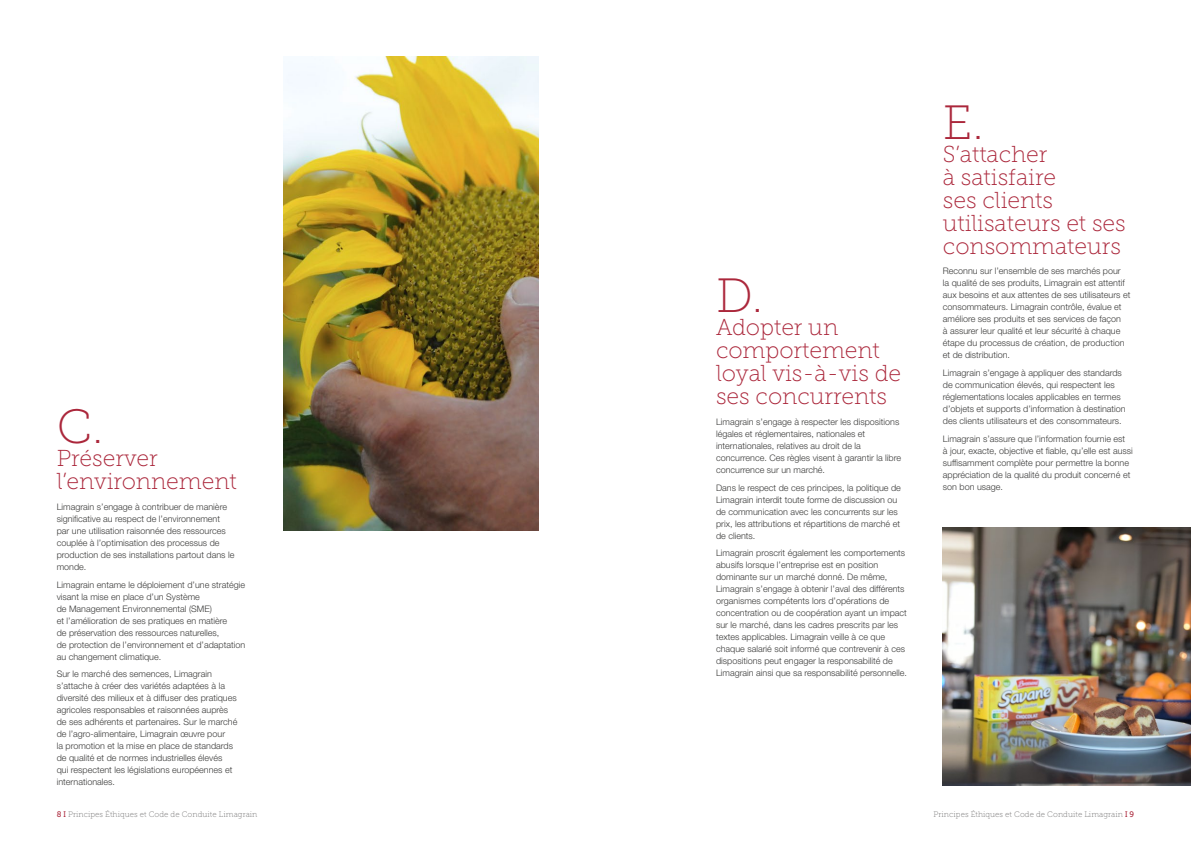
<style>
.page{position:relative;width:1191px;height:842px;background:#fff}
.page>*{position:absolute;margin:0;border:0;box-sizing:border-box;transform-origin:0 0}
.t1{font:48px "Museo Slab 100";color:#ab273b}
.t2{font:23px/23px "Museo Slab 100";color:#ab273b}
.t3{font:300 9px/12px "Helvetica Neue LT Std";color:#3c3c3b}
.t4{font:8px "Museo Slab 100";letter-spacing:.01em;color:#706f6f}
.s1{font-family:"Museo Slab 500";color:#ab273b}
.s2{font-family:"Museo 500";color:#ab273b}
</style>
<div class="page">
<img style="left:283px;top:57px;width:256px;height:473px">
<img style="left:943px;top:528px;width:248px;height:257px">
<h1 class="t1" style="left:57px;top:401px;width:48px">C.</h1>
<h2 class="t2" style="left:57px;top:447px;width:181px">Préserver l’environnement</h2>
<p class="t3" style="left:57px;top:500px;width:179px">Limagrain s’engage à contribuer de manière significative au respect de l’environnement par une utilisation raisonnée des ressources couplée à l’optimisation des processus de production de ses installations partout dans le monde.</p>
<p class="t3" style="left:57px;top:578px;width:190px">Limagrain entame le déploiement d’une stratégie visant la mise en place d’un Système<br>de Management Environnemental (SME)<br>et l’amélioration de ses pratiques en matière<br>de préservation des ressources naturelles,<br>de protection de l’environnement et d’adaptation au changement climatique.</p>
<p class="t3" style="left:57px;top:668px;width:182px">Sur le marché des semences, Limagrain s’attache à créer des variétés adaptées à la diversité des milieux et à diffuser des pratiques agricoles responsables et raisonnées auprès de ses adhérents et partenaires. Sur le marché de l’agro-alimentaire, Limagrain œuvre pour<br>la promotion et la mise en place de standards de qualité et de normes industrielles élevés<br>qui respectent les législations européennes et internationales.</p>
<h1 class="t1" style="left:716px;top:270px;width:49px">D.</h1>
<h2 class="t2" style="left:716px;top:316px;width:187px">Adopter un comportement loyal vis-à-vis de ses concurrents</h2>
<p class="t3" style="left:716px;top:415px;width:187px">Limagrain s’engage à respecter les dispositions légales et réglementaires, nationales et internationales, relatives au droit de la concurrence. Ces règles visent à garantir la libre concurrence sur un marché.</p>
<p class="t3" style="left:716px;top:481px;width:186px">Dans le respect de ces principes, la politique de Limagrain interdit toute forme de discussion ou de communication avec les concurrents sur les prix, les attributions et répartitions de marché et de clients.</p>
<p class="t3" style="left:716px;top:547px;width:193px">Limagrain proscrit également les comportements abusifs lorsque l’entreprise est en position dominante sur un marché donné. De même, Limagrain s’engage à obtenir l’aval des différents organismes compétents lors d’opérations de concentration ou de coopération ayant un impact sur le marché, dans les cadres prescrits par les textes applicables. Limagrain veille à ce que chaque salarié soit informé que contrevenir à ces dispositions peut engager la responsabilité de Limagrain ainsi que sa responsabilité personnelle.</p>
<h1 class="t1" style="left:943px;top:97px;width:42px">E.</h1>
<h2 class="t2" style="left:943px;top:143px;width:184px">S’attacher<br>à satisfaire<br>ses clients utilisateurs et ses consommateurs</h2>
<p class="t3" style="left:943px;top:265px;width:189px">Reconnu sur l’ensemble de ses marchés pour<br>la qualité de ses produits, Limagrain est attentif aux besoins et aux attentes de ses utilisateurs et consommateurs. Limagrain contrôle, évalue et améliore ses produits et ses services de façon<br>à assurer leur qualité et leur sécurité à chaque étape du processus de création, de production et de distribution.</p>
<p class="t3" style="left:943px;top:367px;width:184px">Limagrain s’engage à appliquer des standards de communication élevés, qui respectent les réglementations locales applicables en termes d’objets et supports d’information à destination des clients utilisateurs et des consommateurs.</p>
<p class="t3" style="left:943px;top:432px;width:191px">Limagrain s’assure que l’information fournie est<br>à jour, exacte, objective et fiable, qu’elle est aussi suffisamment complète pour permettre la bonne appréciation de la qualité du produit concerné et son bon usage.</p>
<p class="t4" style="left:57px;top:809px;width:202px"><span class="s1">8</span> <span class="s2">I</span> Principes Éthiques et Code de Conduite Limagrain</p>
<p class="t4" style="left:933px;top:809px;width:202px">Principes Éthiques et Code de Conduite Limagrain <span class="s2">I</span> <span class="s1">9</span></p>
</div>
